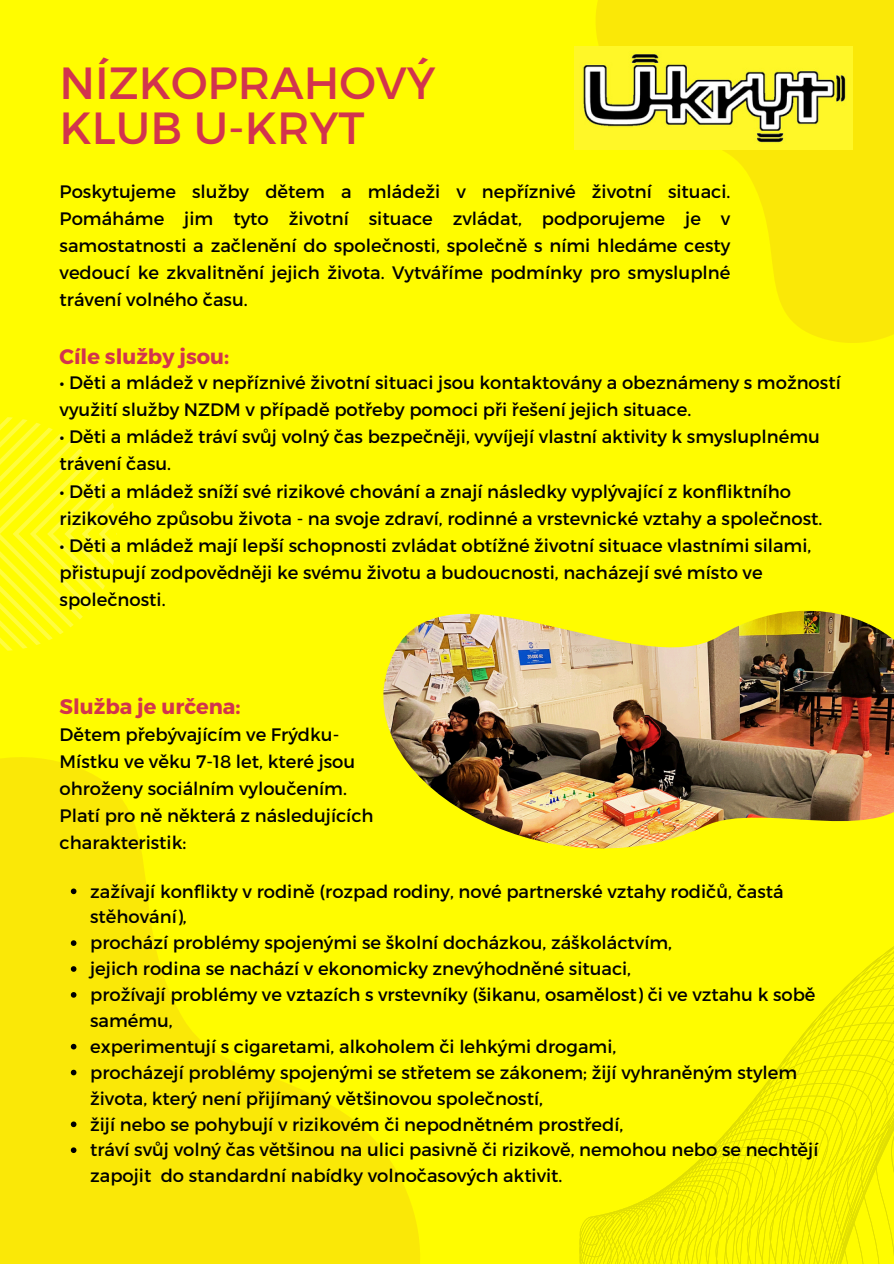
<style>
.page{position:relative;width:894px;height:1264px;background:#fff}
.page>*{position:absolute;margin:0;border:0;box-sizing:border-box;transform-origin:0 0}
.t1{font:45px/45px "Montserrat";color:#d2344d}
.t2{font:700 21px "Montserrat";color:#d2344d}
.t3{font:18px/27px "Montserrat";color:#000}
</style>
<div class="page">
<div style="left:0;top:0;width:893px;height:1263px;background:#fffc00"></div>
<svg style="left:579px;top:848px;width:314px;height:415px"></svg>
<svg style="left:596px;top:0;width:297px;height:343px;fill:#fae807"></svg>
<svg style="left:0;top:757px;width:420px;height:506px;fill:#fae807"></svg>
<svg style="left:0;top:417px;width:117px;height:233px"></svg>
<img style="left:383px;top:610px;width:510px;height:238px">
<img style="left:574px;top:46px;width:278px;height:104px">
<svg style="left:71px;top:888px;width:5px;height:6px"></svg>
<svg style="left:71px;top:940px;width:5px;height:5px"></svg>
<svg style="left:71px;top:966px;width:5px;height:5px"></svg>
<svg style="left:71px;top:992px;width:5px;height:5px"></svg>
<svg style="left:71px;top:1043px;width:5px;height:6px"></svg>
<svg style="left:71px;top:1069px;width:5px;height:6px"></svg>
<svg style="left:71px;top:1121px;width:5px;height:6px"></svg>
<svg style="left:71px;top:1147px;width:5px;height:5px"></svg>
<h1 class="t1" style="left:60px;top:58px;width:377px">NÍZKOPRAHOVÝ<br>KLUB U-KRYT</h1>
<p class="t3" style="left:60px;top:177px;width:672px;text-align:justify">Poskytujeme služby dětem a mládeži v nepříznivé životní situaci.<br>Pomáháme jim tyto životní situace zvládat, podporujeme je v samostatnosti a začlenění do společnosti, společně s ními hledáme cesty vedoucí ke zkvalitnění jejich života. Vytváříme podmínky pro smysluplné trávení volného času.</p>
<p class="t2" style="left:60px;top:342px;width:171px">Cíle služby jsou:</p>
<p class="t3" style="left:60px;top:368px;width:782px">• Děti a mládež v nepříznivé životní situaci jsou kontaktovány a obeznámeny s možností využití služby NZDM v případě potřeby pomoci při řešení jejich situace.</p>
<p class="t3" style="left:60px;top:422px;width:761px">• Děti a mládež tráví svůj volný čas bezpečněji, vyvíjejí vlastní aktivity k smysluplnému trávení času.</p>
<p class="t3" style="left:60px;top:476px;width:764px">• Děti a mládež sníží své rizikové chování a znají následky vyplývající z konfliktního rizikového způsobu života - na svoje zdraví, rodinné a vrstevnické vztahy a společnost.</p>
<p class="t3" style="left:60px;top:530px;width:753px">• Děti a mládež mají lepší schopnosti zvládat obtížné životní situace vlastními silami, přistupují zodpovědněji ke svému životu a budoucnosti, nacházejí své místo ve společnosti.</p>
<p class="t2" style="left:60px;top:692px;width:182px">Služba je určena:</p>
<p class="t3" style="left:60px;top:720px;width:315px">Dětem přebývajícím ve Frýdku-<br>Místku ve věku 7-18 let, které jsou ohroženy sociálním vyloučením.<br>Platí pro ně některá z následujících charakteristik:</p>
<p class="t3" style="left:90px;top:877px;width:729px;line-height:25.8px">zažívají konflikty v rodině (rozpad rodiny, nové partnerské vztahy rodičů, častá stěhování),<br>prochází problémy spojenými se školní docházkou, záškoláctvím,<br>jejich rodina se nachází v ekonomicky znevýhodněné situaci,<br>prožívají problémy ve vztazích s vrstevníky (šikanu, osamělost) či ve vztahu k sobě samému,<br>experimentují s cigaretami, alkoholem či lehkými drogami,<br>procházejí problémy spojenými se střetem se zákonem; žijí vyhraněným stylem života, který není přijímaný většinovou společností,<br>žijí nebo se pohybují v rizikovém či nepodnětném prostředí,<br>tráví svůj volný čas většinou na ulici pasivně či rizikově, nemohou nebo se nechtějí zapojit do standardní nabídky volnočasových aktivit.</p>
</div>
